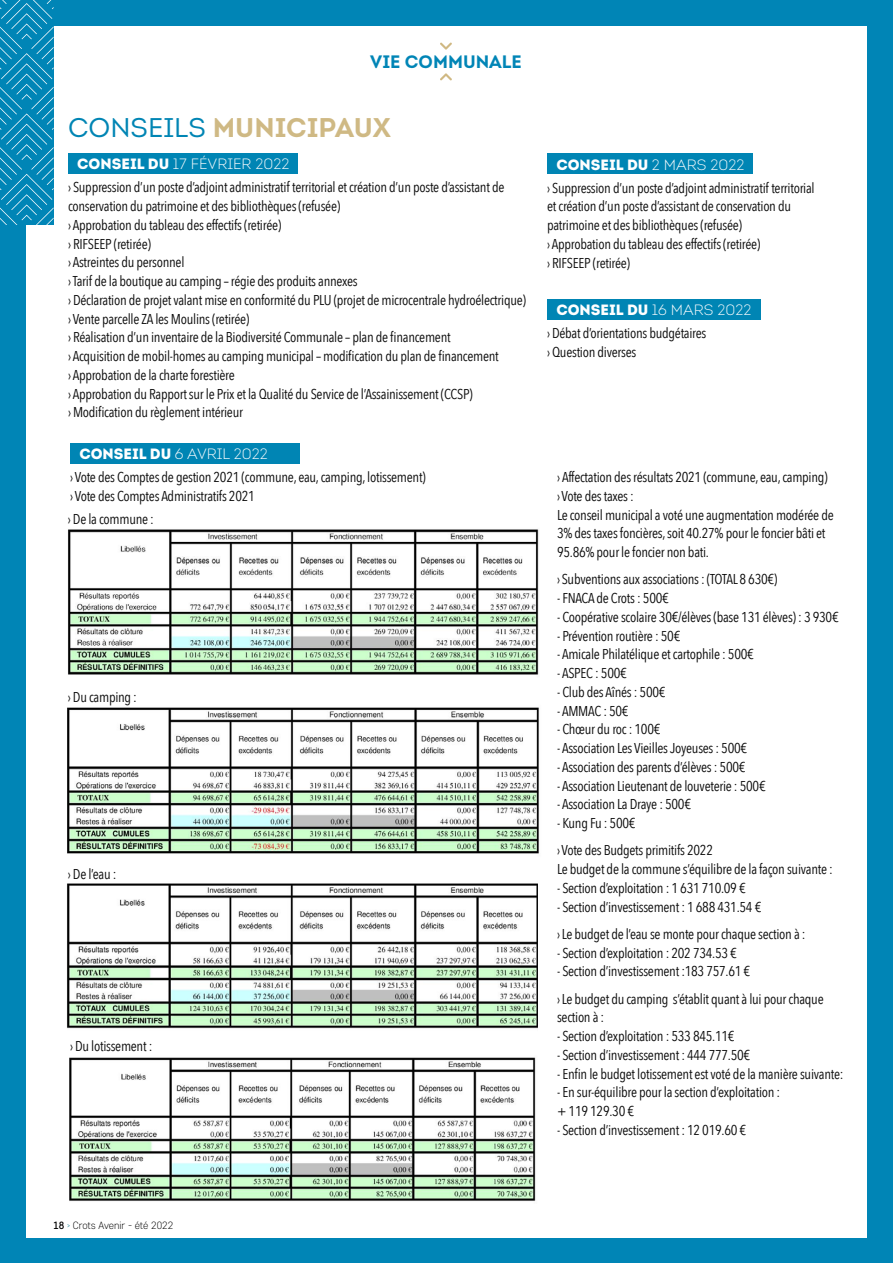
<style>
.page{position:relative;width:893px;height:1263px;background:#fff}
.page>*{position:absolute;margin:0;border:0;box-sizing:border-box;transform-origin:0 0}
.t1{font:27px "Intro Bold Caps";color:#cfb984}
.t2{font:18px "Intro Bold Caps";color:#0085b6}
.t3{font:15px "Intro Light Alt";color:#fff}
.t4{font:15px "Intro Black Alt";color:#fff}
.t5{font:14.25px/18.8px "Avenir Next Condensed";letter-spacing:-.02em;color:#090909}
.t6{font:300 10.5px "Core Sans D25";color:#000}
.s1{font-family:"Intro Book Caps";color:#0085b4}
.s2{font-family:"Intro Black Alt"}
.s3{font-family:"Intro Light Alt"}
.s4{font-family:"Core Sans D45";font-weight:500}
.s5{color:#006e82}
</style>
<div class="page">
<svg style="left:440px;top:42px;width:12px;height:8px"></svg>
<svg style="left:440px;top:73px;width:12px;height:8px"></svg>
<div style="left:867px;top:0;width:26px;height:1263px;background:#0085b6"></div>
<div style="left:0;top:0;width:893px;height:25px;background:#0085b6"></div>
<div style="left:0;top:1238px;width:893px;height:25px;background:#0085b6"></div>
<div style="left:0;top:0;width:25px;height:1263px;background:#0085b6"></div>
<svg style="left:0;top:0;width:54px;height:225px"></svg>
<div style="left:68px;top:153px;width:229px;height:21px;background:#0085b4"></div>
<img style="left:67px;top:707px;width:472px;height:147px">
<div style="left:547px;top:153px;width:206px;height:21px;background:#0085b4"></div>
<div style="left:547px;top:299px;width:214px;height:21px;background:#0085b4"></div>
<div style="left:70px;top:443px;width:230px;height:21px;background:#0085b4"></div>
<img style="left:68px;top:529px;width:471px;height:146px">
<img style="left:67px;top:883px;width:471px;height:146px">
<img style="left:69px;top:1057px;width:467px;height:144px">
<p class="t2" style="left:370px;top:50px;width:153px">VIE COMMUNALE</p>
<h1 class="t1" style="left:68px;top:110px;width:324px"><span class="s1">CONSEILS</span> MUNICIPAUX</h1>
<p class="t3" style="left:77px;top:155px;width:214px"><span class="s2">CONSEIL DU</span> 17 FÉVRIER 2022</p>
<p class="t5" style="left:68px;top:177px;width:460px">› Suppression d’un poste d’adjoint administratif territorial et création d’un poste d’assistant de conservation du patrimoine et des bibliothèques (refusée)<br>› Approbation du tableau des effectifs (retirée)<br>› RIFSEEP (retirée)<br>› Astreintes du personnel<br>› Tarif de la boutique au camping – régie des produits annexes<br>› Déclaration de projet valant mise en conformité du PLU (projet de microcentrale hydroélectrique) › Vente parcelle ZA les Moulins (retirée)<br>› Réalisation d’un inventaire de la Biodiversité Communale – plan de financement<br>› Acquisition de mobil-homes au camping municipal – modification du plan de financement<br>› Approbation de la charte forestière<br>› Approbation du Rapport sur le Prix et la Qualité du Service de l’Assainissement (CCSP)<br>› Modification du règlement intérieur</p>
<p class="t3" style="left:79px;top:444px;width:190px"><span class="s2">CONSEIL DU</span> 6 AVRIL 2022</p>
<p class="t5" style="left:70px;top:467px;width:357px">› Vote des Comptes de gestion 2021 (commune, eau, camping, lotissement) › Vote des Comptes Administratifs 2021</p>
<p class="t5" style="left:68px;top:509px;width:88px">› De la commune :</p>
<p class="t5" style="left:68px;top:687px;width:71px">› Du camping :</p>
<p class="t5" style="left:68px;top:863px;width:50px">› De l’eau :</p>
<p class="t5" style="left:70px;top:1036px;width:84px">› Du lotissement :</p>
<p class="t4" style="left:556px;top:155px;width:190px">CONSEIL DU <span class="s3">2 MARS 2022</span></p>
<p class="t5" style="left:547px;top:177px;width:269px">› Suppression d’un poste d’adjoint administratif territorial et création d’un poste d’assistant de conservation du patrimoine et des bibliothèques (refusée)<br>› Approbation du tableau des effectifs (retirée)<br>› RIFSEEP (retirée)</p>
<p class="t3" style="left:556px;top:300px;width:197px"><span class="s2">CONSEIL DU</span> 16 MARS 2022</p>
<p class="t5" style="left:547px;top:323px;width:161px">› Débat d’orientations budgétaires › Question diverses</p>
<p class="t5" style="left:557px;top:467px;width:278px">› Affectation des résultats 2021 (commune, eau, camping) › Vote des taxes :<br>Le conseil municipal a voté une augmentation modérée de 3% des taxes foncières, soit 40.27% pour le foncier bâti et 95.86% pour le foncier non bati.</p>
<p class="t5" style="left:557px;top:569px;width:222px">› Subventions aux associations : (TOTAL 8 630€)</p>
<p class="t5" style="left:557px;top:588px;width:113px">- FNACA de Crots : 500€</p>
<p class="t5" style="left:557px;top:607px;width:283px">- Coopérative scolaire 30€/élèves (base 131 élèves) : 3 930€</p>
<p class="t5" style="left:557px;top:625px;width:125px">- Prévention routière : 50€</p>
<p class="t5" style="left:557px;top:644px;width:198px">- Amicale Philatélique et cartophile : 500€</p>
<p class="t5" style="left:557px;top:663px;width:71px">- ASPEC : 500€</p>
<p class="t5" style="left:557px;top:682px;width:110px">- Club des Aînés : 500€</p>
<p class="t5" style="left:557px;top:700px;width:73px">- AMMAC : 50€</p>
<p class="t5" style="left:557px;top:719px;width:105px">- Chœur du roc : 100€</p>
<p class="t5" style="left:557px;top:738px;width:192px">- Association Les Vieilles Joyeuses : 500€</p>
<p class="t5" style="left:557px;top:757px;width:190px">- Association des parents d’élèves : 500€</p>
<p class="t5" style="left:557px;top:775px;width:210px">- Association Lieutenant de louveterie : 500€</p>
<p class="t5" style="left:557px;top:794px;width:135px">- Association La Draye : 500€</p>
<p class="t5" style="left:557px;top:809px;width:157px;line-height:27.3px">- Kung Fu : 500€<br>› Vote des Budgets primitifs 2022</p>
<p class="t5" style="left:557px;top:859px;width:277px">Le budget de la commune s’équilibre de la façon suivante :</p>
<p class="t5" style="left:557px;top:878px;width:190px">- Section d’exploitation : 1 631 710.09 €</p>
<p class="t5" style="left:557px;top:892px;width:250px;line-height:27.3px">- Section d’investissement : 1 688 431.54 €<br>› Le budget de l’eau se monte pour chaque section à :</p>
<p class="t5" style="left:557px;top:943px;width:181px">- Section d’exploitation : 202 734.53 €</p>
<p class="t5" style="left:557px;top:957px;width:268px;line-height:27.3px">- Section d’investissement :183 757.61 €<br>› Le budget du camping s’établit quant à lui pour chaque</p>
<p class="t5" style="left:557px;top:1007px;width:49px">section à :</p>
<p class="t5" style="left:557px;top:1026px;width:179px">- Section d’exploitation : 533 845.11€</p>
<p class="t5" style="left:557px;top:1045px;width:195px">- Section d’investissement : 444 777.50€</p>
<p class="t5" style="left:557px;top:1064px;width:288px">- Enfin le budget lotissement est voté de la manière suivante:</p>
<p class="t5" style="left:557px;top:1082px;width:225px">- En sur-équilibre pour la section d’exploitation : + 119 129.30 €</p>
<p class="t5" style="left:557px;top:1120px;width:191px">- Section d’investissement : 12 019.60 €</p>
<p class="t6" style="left:53px;top:1219px;width:121px"><span class="s4">18</span> <span class="s5">›</span> Crots Avenir - été 2022</p>
</div>
